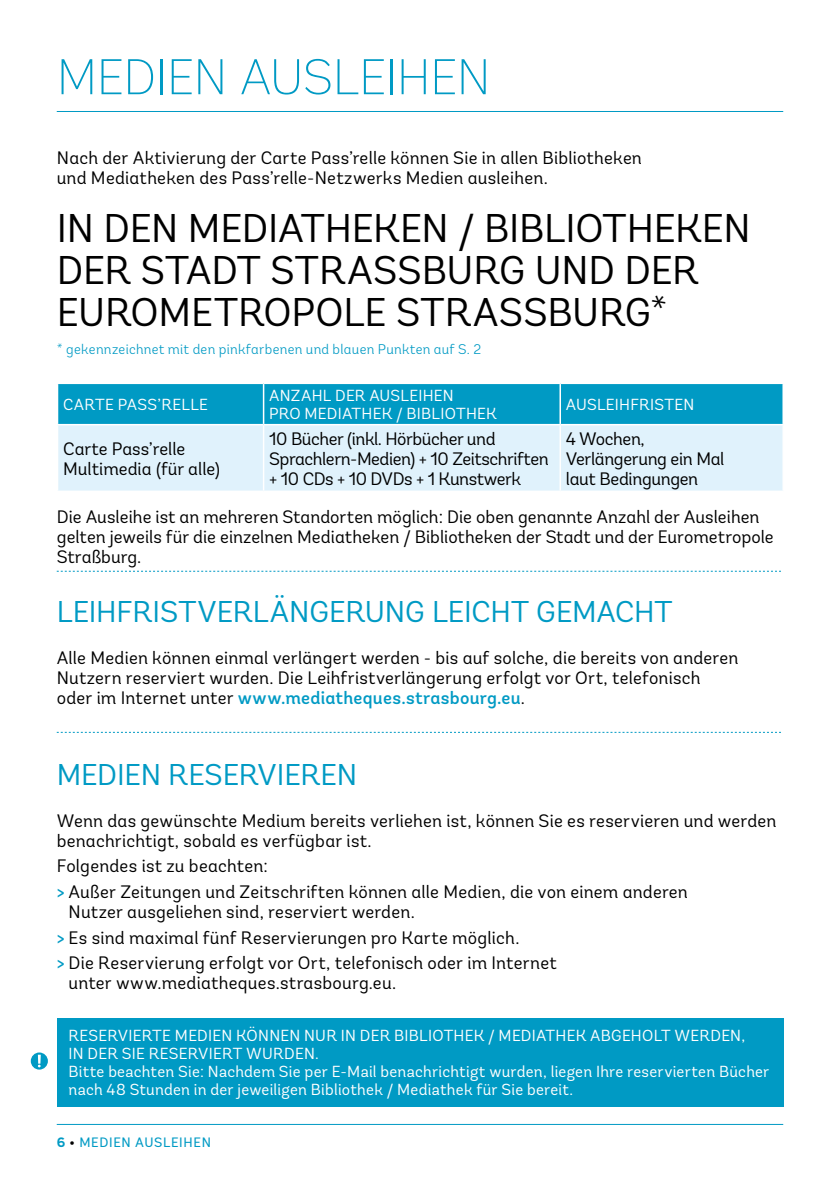
<style>
.page{position:relative;width:840px;height:1191px;background:#fff}
.page>*{position:absolute;margin:0;border:0;box-sizing:border-box;transform-origin:0 0}
.t1{font:200 50px "Andes";letter-spacing:-.01em;color:#009ac4}
.t2{font:40px/42px "Andes";letter-spacing:-.005em;color:#000}
.t3{font:30px "Andes";letter-spacing:-.005em;color:#009ac4}
.t4{font:18px/20px "Andes";letter-spacing:.01em;color:#000}
.t5{font:18px/20px "Andes";letter-spacing:-.025em;color:#000}
.t6{font:18px/20px "Andes";letter-spacing:-.02em;color:#000}
.t7{font:16px/18px "Andes";letter-spacing:.015em;color:#fff}
.t8{font:300 14px "Andes";letter-spacing:.02em;color:#009ac4}
.t9{font:13.6px "Andes";letter-spacing:.05em;color:#009ac4}
.s1{font-weight:500;color:#009ac4}
.s2{font-weight:700}
.s3{font-weight:700;color:#000}
</style>
<div class="page">
<hr style="left:57px;top:1124px;width:725px;height:1px;background:#009ac4">
<svg style="left:57px;top:732px;width:723px;height:1px"></svg>
<svg style="left:57px;top:571px;width:723px;height:1px"></svg>
<div style="left:57px;top:1017px;width:726px;height:89px;background:#009ac4"></div>
<div style="left:31px;top:1052px;width:17px;height:17px;background:#009ac4;border-radius:50%"></div>
<svg style="left:38px;top:1054px;width:3px;height:13px"></svg>
<hr style="left:57px;top:111px;width:725px;height:1px;background:#009ac4">
<div style="left:58px;top:384px;width:724px;height:40px;background:#009ac4"></div>
<div style="left:58px;top:425px;width:724px;height:65px;background:#e0f2fc"></div>
<hr style="left:263px;top:384px;width:1px;height:40px;background:#fff">
<hr style="left:559px;top:384px;width:1px;height:40px;background:#fff">
<hr style="left:263px;top:425px;width:1px;height:65px;background:#fff">
<hr style="left:559px;top:425px;width:1px;height:65px;background:#fff">
<h1 class="t1" style="left:57px;top:47px;width:435px">MEDIEN AUSLEIHEN</h1>
<p class="t4" style="left:57px;top:148px;width:586px">Nach der Aktivierung der Carte Pass’relle können Sie in allen Bibliotheken und Mediatheken des Pass’relle-Netzwerks Medien ausleihen.</p>
<h2 class="t2" style="left:57px;top:207px;width:694px">IN DEN MEDIATHEKEN / BIBLIOTHEKEN<br>DER STADT STRASSBURG UND DER<br>EUROMETROPOLE STRASSBURG*</h2>
<p class="t8" style="left:57px;top:341px;width:426px">* gekennzeichnet mit den pinkfarbenen und blauen Punkten auf S. 2</p>
<p class="t7" style="left:63px;top:395px;width:146px">CARTE PASS’RELLE</p>
<p class="t7" style="left:269px;top:386px;width:229px">ANZAHL DER AUSLEIHEN<br>PRO MEDIATHEK / BIBLIOTHEK</p>
<p class="t7" style="left:565px;top:395px;width:130px">AUSLEIHFRISTEN</p>
<p class="t4" style="left:63px;top:438px;width:158px">Carte Pass’relle<br>Multimedia (für alle)</p>
<p class="t5" style="left:269px;top:428px;width:281px">10 Bücher (inkl. Hörbücher und<br>Sprachlern-Medien) + 10 Zeitschriften + 10 CDs + 10 DVDs + 1 Kunstwerk</p>
<p class="t6" style="left:565px;top:428px;width:160px">4 Wochen,<br>Verlängerung ein Mal laut Bedingungen</p>
<p class="t4" style="left:57px;top:506px;width:718px">Die Ausleihe ist an mehreren Standorten möglich: Die oben genannte Anzahl der Ausleihen gelten jeweils für die einzelnen Mediatheken / Bibliotheken der Stadt und der Eurometropole<br>Straßburg.</p>
<h3 class="t3" style="left:57px;top:593px;width:617px">LEIHFRISTVERLÄNGERUNG LEICHT GEMACHT</h3>
<p class="t4" style="left:57px;top:647px;width:682px">Alle Medien können einmal verlängert werden - bis auf solche, die bereits von anderen<br>Nutzern reserviert wurden. Die Leihfristverlängerung erfolgt vor Ort, telefonisch oder im Internet unter <span class="s1">www.mediatheques.strasbourg.eu</span>.</p>
<h3 class="t3" style="left:57px;top:756px;width:301px">MEDIEN RESERVIEREN</h3>
<p class="t4" style="left:57px;top:810px;width:720px">Wenn das gewünschte Medium bereits verliehen ist, können Sie es reservieren und werden benachrichtigt, sobald es verfügbar ist.</p>
<p class="t4" style="left:57px;top:853px;width:632px;line-height:25.6px">Folgendes ist zu beachten:<br><span class="s1">&gt;</span> Außer Zeitungen und Zeitschriften können alle Medien, die von einem anderen</p>
<p class="t4" style="left:57px;top:899px;width:501px;line-height:25.6px;text-indent:12px">Nutzer ausgeliehen sind, reserviert werden.<br><span class="s1">&gt;</span> Es sind maximal fünf Reservierungen pro Karte möglich.<br><span class="s1">&gt;</span> Die Reservierung erfolgt vor Ort, telefonisch oder im Internet</p>
<p class="t4" style="left:69px;top:973px;width:329px">unter www.mediatheques.strasbourg.eu.</p>
<p class="t7" style="left:68px;top:1026px;width:702px">RESERVIERTE MEDIEN KÖNNEN NUR IN DER BIBLIOTHEK / MEDIATHEK ABGEHOLT WERDEN,<br>IN DER SIE RESERVIERT WURDEN.<br>Bitte beachten Sie: Nachdem Sie per E-Mail benachrichtigt wurden, liegen Ihre reservierten Bücher nach 48 Stunden in der jeweiligen Bibliothek / Mediathek für Sie bereit.</p>
<p class="t9" style="left:57px;top:1134px;width:156px"><span class="s2">6</span> <span class="s3">•</span> MEDIEN AUSLEIHEN</p>
</div>
